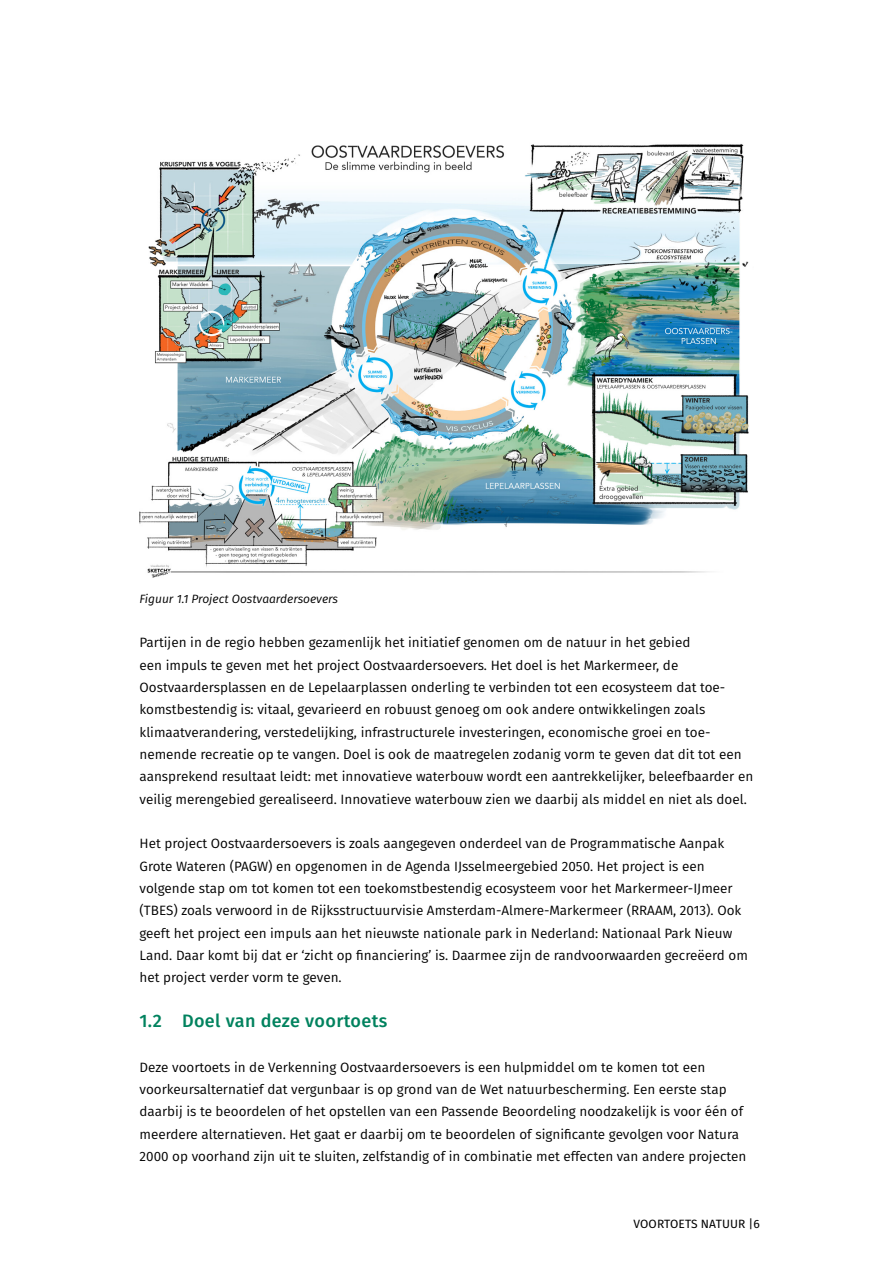
<style>
.page{position:relative;width:893px;height:1263px;background:#fff}
.page>*{position:absolute;margin:0;border:0;box-sizing:border-box;transform-origin:0 0}
.PFL_-_H3_Paragraafko{font:500 18px "Fira Sans";letter-spacing:.02em;color:#00825e}
.PFL_-_P_Bodytekst_DE{font:13.5px/22.4px "Fira Sans";color:#000}
.t1{font:italic 12px "Fira Sans";color:#000}
.t2{font:12px "Fira Sans";letter-spacing:.01em;color:#000}
</style>
<div class="page">
<img style="left:140px;top:144px;width:609px;height:434px">
<p class="t1" style="left:140px;top:590px;width:200px">Figuur 1.1 Project Oostvaardersoevers</p>
<p class="PFL_-_P_Bodytekst_DE" style="left:140px;top:631px;width:615px">Partijen in de regio hebben gezamenlijk het initiatief genomen om de natuur in het gebied<br>een impuls te geven met het project Oostvaardersoevers. Het doel is het Markermeer, de Oostvaardersplassen en de Lepelaarplassen onderling te verbinden tot een ecosysteem dat toe&shy;komstbestendig is: vitaal, gevarieerd en robuust genoeg om ook andere ontwikkelingen zoals klimaatverandering, verstedelijking, infrastructurele investeringen, economische groei en toe&shy;nemende recreatie op te vangen. Doel is ook de maatregelen zodanig vorm te geven dat dit tot een aansprekend resultaat leidt: met innovatieve waterbouw wordt een aantrekkelijker, beleefbaarder en veilig merengebied gerealiseerd. Innovatieve waterbouw zien we daarbij als middel en niet als doel.</p>
<p class="PFL_-_P_Bodytekst_DE" style="left:140px;top:832px;width:610px">Het project Oostvaardersoevers is zoals aangegeven onderdeel van de Programmatische Aanpak Grote Wateren (PAGW) en opgenomen in de Agenda IJsselmeergebied 2050. Het project is een volgende stap om tot komen tot een toekomstbestendig ecosysteem voor het Markermeer-IJmeer (TBES) zoals verwoord in de Rijksstructuurvisie Amsterdam-Almere-Markermeer (RRAAM, 2013). Ook geeft het project een impuls aan het nieuwste nationale park in Nederland: Nationaal Park Nieuw Land. Daar komt bij dat er ‘zicht op financiering’ is. Daarmee zijn de randvoorwaarden gecreëerd om het project verder vorm te geven.</p>
<h3 class="PFL_-_H3_Paragraafko" style="left:140px;top:1006px;width:249px">1.2 Doel van deze voortoets</h3>
<p class="PFL_-_P_Bodytekst_DE" style="left:140px;top:1055px;width:608px">Deze voortoets in de Verkenning Oostvaardersoevers is een hulpmiddel om te komen tot een voorkeursalternatief dat vergunbaar is op grond van de Wet natuurbescherming. Een eerste stap daarbij is te beoordelen of het opstellen van een Passende Beoordeling noodzakelijk is voor één of meerdere alternatieven. Het gaat er daarbij om te beoordelen of significante gevolgen voor Natura 2000 op voorhand zijn uit te sluiten, zelfstandig of in combinatie met effecten van andere projecten</p>
<p class="t2" style="left:633px;top:1215px;width:128px">VOORTOETS NATUUR | 6</p>
</div>
